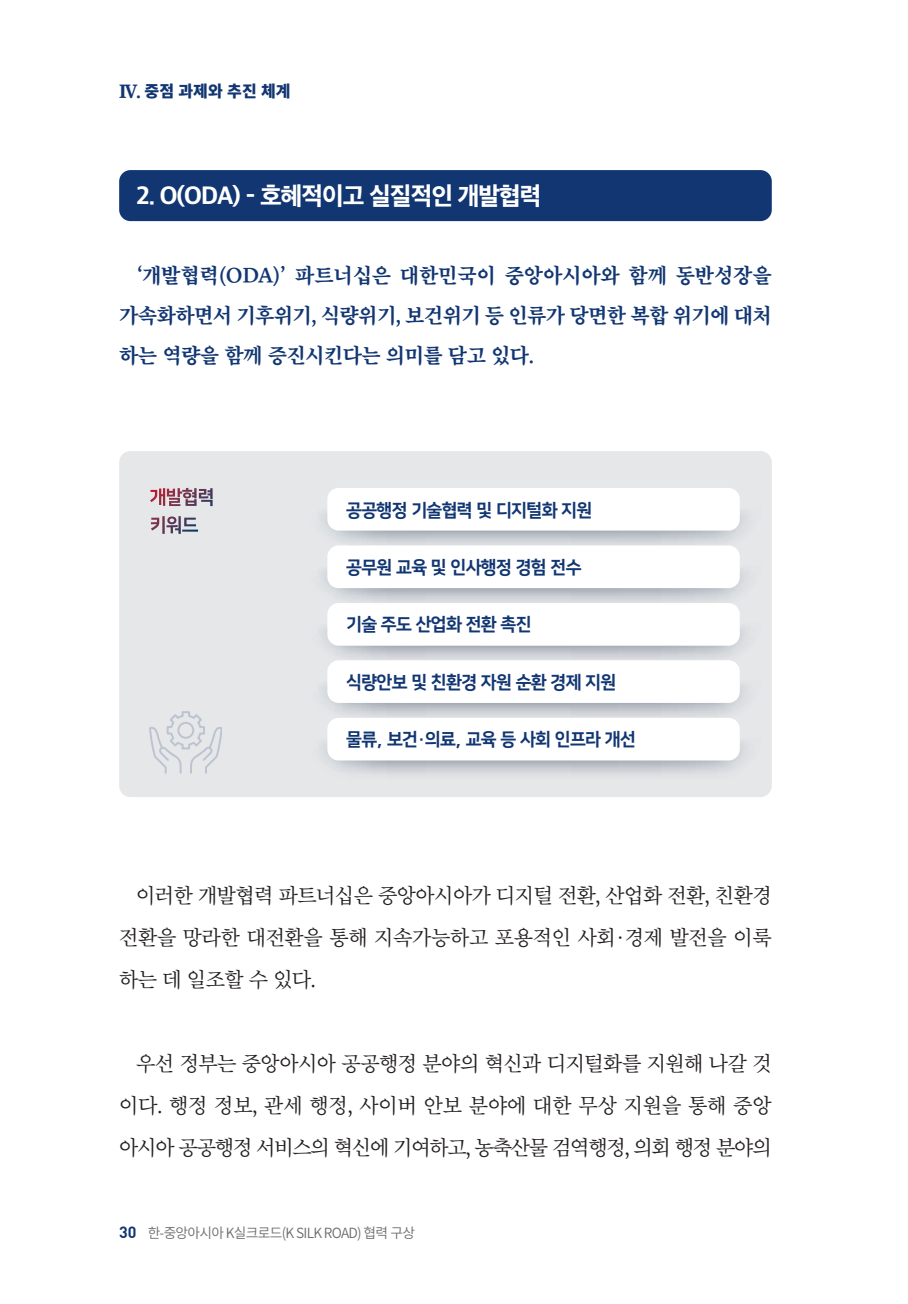
<style>
.page{position:relative;width:908px;height:1304px;background:#fff}
.page>*{position:absolute;margin:0;border:0;box-sizing:border-box;transform-origin:0 0}
.t1{font:24px "SD Gothic Neoa h Ex Bd";letter-spacing:-.04em;color:#fff}
.t2{font:21px/42px "SD Myeongjo Neoa c Rg";letter-spacing:-.03em;color:#231f20;text-align:justify}
.t3{font:21px/40px "SD Myeongjo Neoa f Bd";letter-spacing:-.03em;color:#113672;text-align:justify}
.t4{font:18px "Nanum Square OTF ac EB";color:#113672}
.t5{font:900 16px "Noto Sans CJ Kkr";color:#113672}
.t6{font:600 14px "Noto Sans CJ Kkr";letter-spacing:-.05em;color:#6c6d70}
.s1{font-family:"SD Myeongjo Neoa g Ex Bd";font-weight:400;font-size:20px}
.s2{font-family:"SD Myeongjo Neoa g Ex Bd";font-weight:400;font-size:19px}
.s3{font-family:"Dinbol";font-weight:400;font-size:16px;color:#113672}
</style>
<div class="page">
<div style="left:119px;top:170px;width:652px;height:51px;background:#113672;border-radius:11px"></div>
<div style="left:119px;top:451px;width:652px;height:346px;background:#e6e7e9;border-radius:11px"></div>
<svg style="left:323px;top:508px;width:424px;height:45px"></svg>
<div style="left:327px;top:488px;width:412px;height:43px;background:#fff;border-radius:11px"></div>
<svg style="left:150px;top:488px;width:62px;height:18px"></svg>
<svg style="left:151px;top:516px;width:47px;height:18px"></svg>
<svg style="left:150px;top:711px;width:71px;height:63px"></svg>
<svg style="left:322px;top:565px;width:424px;height:46px"></svg>
<div style="left:327px;top:545px;width:412px;height:43px;background:#fff;border-radius:11px"></div>
<svg style="left:322px;top:623px;width:425px;height:45px"></svg>
<div style="left:327px;top:603px;width:412px;height:43px;background:#fff;border-radius:11px"></div>
<svg style="left:322px;top:680px;width:425px;height:46px"></svg>
<div style="left:327px;top:660px;width:412px;height:43px;background:#fff;border-radius:11px"></div>
<svg style="left:323px;top:738px;width:424px;height:36px"></svg>
<div style="left:327px;top:718px;width:412px;height:42px;background:#fff;border-radius:11px"></div>
<p class="t5" style="left:119px;top:82px;width:173px"><span class="s1">Ⅳ</span><span class="s2">.</span> 중점 과제와 추진 체계</p>
<p class="t1" style="left:136px;top:184px;width:406px">2. O(ODA) - 호혜적이고 실질적인 개발협력</p>
<p class="t3" style="left:119px;top:257px;width:653px;text-indent:17px">‘개발협력(ODA)’ 파트너십은 대한민국이 중앙아시아와 함께 동반성장을 가속화하면서 기후위기, 식량위기, 보건위기 등 인류가 당면한 복합 위기에 대처 하는 역량을 함께 증진시킨다는 의미를 담고 있다.</p>
<p class="t4" style="left:346px;top:500px;width:247px">공공행정 기술협력 및 디지털화 지원</p>
<p class="t4" style="left:346px;top:557px;width:236px">공무원 교육 및 인사행정 경험 전수</p>
<p class="t4" style="left:346px;top:615px;width:186px">기술 주도 산업화 전환 촉진</p>
<p class="t4" style="left:346px;top:672px;width:271px">식량안보 및 친환경 자원 순환 경제 지원</p>
<p class="t4" style="left:346px;top:729px;width:290px">물류, 보건·의료, 교육 등 사회 인프라 개선</p>
<p class="t2" style="left:119px;top:875px;width:653px;text-indent:17px">이러한 개발협력 파트너십은 중앙아시아가 디지털 전환, 산업화 전환, 친환경 전환을 망라한 대전환을 통해 지속가능하고 포용적인 사회·경제 발전을 이룩 하는 데 일조할 수 있다.</p>
<p class="t2" style="left:119px;top:1043px;width:653px;text-indent:17px">우선 정부는 중앙아시아 공공행정 분야의 혁신과 디지털화를 지원해 나갈 것 이다. 행정 정보, 관세 행정, 사이버 안보 분야에 대한 무상 지원을 통해 중앙 아시아 공공행정 서비스의 혁신에 기여하고, 농축산물 검역행정, 의회 행정 분야의</p>
<p class="t6" style="left:119px;top:1225px;width:297px"><span class="s3">30</span> 한-중앙아시아 K실크로드(K SILK ROAD) 협력 구상</p>
</div>
